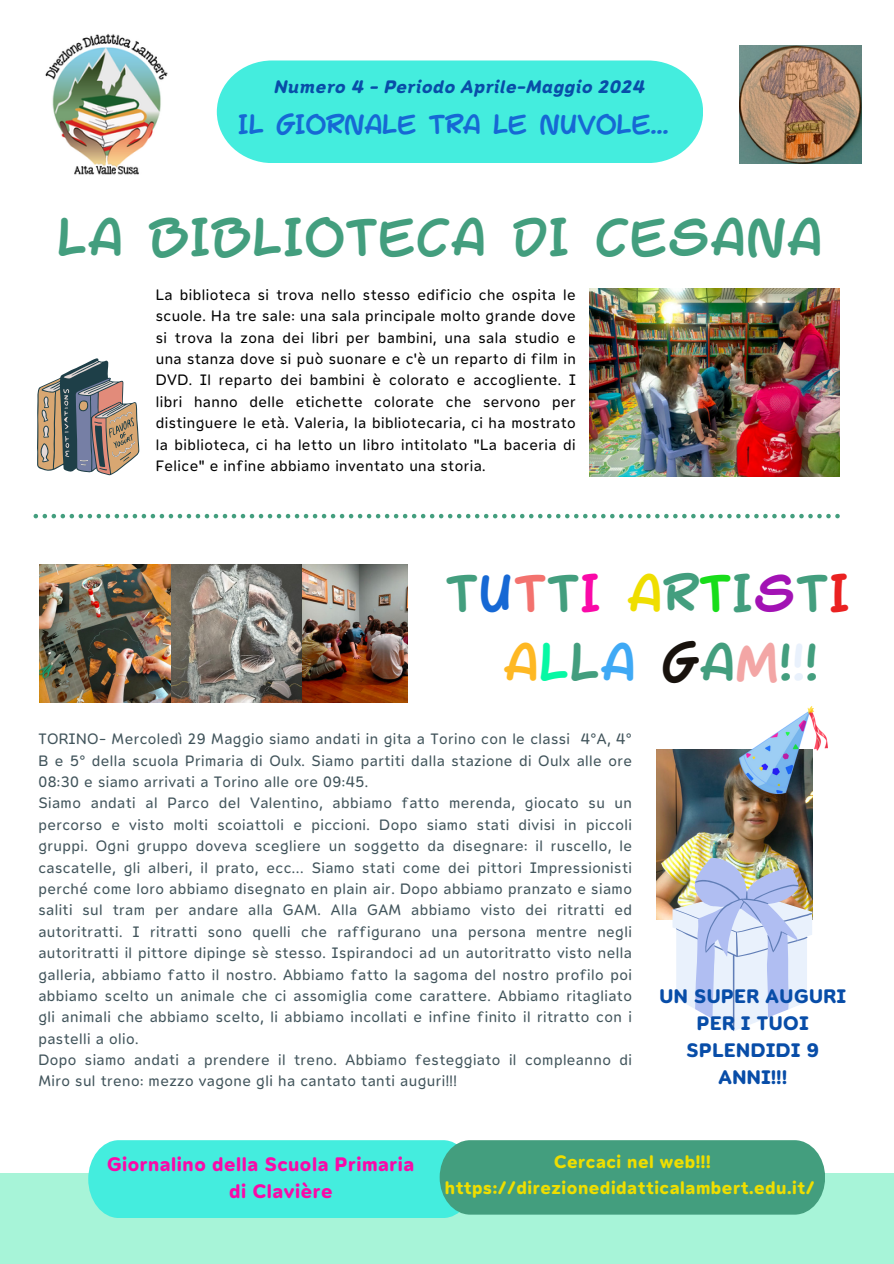
<style>
.page{position:relative;width:894px;height:1264px;background:#fff}
.page>*{position:absolute;margin:0;border:0;box-sizing:border-box;transform-origin:0 0}
.t1{font:48px/68.7px "Mulled Wine Season";letter-spacing:.03em;color:#439e7e;text-align:center}
.t2{font:24.9px "Mulled Wine Season";color:#1668d4}
.t3{font:19.5px/27px "Opun Mai 700";letter-spacing:.03em;color:#fa09a8}
.t4{font:19.5px/27px "Opun Mai 700";letter-spacing:.03em;color:#084da8;text-align:center}
.t5{font:18px/25.8px "Opun Mai 700";letter-spacing:.03em;color:#efde00;text-align:center}
.t6{font:18px "Opun Mai 700 It";letter-spacing:.03em;color:#084da8}
.t7{font:15px/21.5px "Opun Mai 400";letter-spacing:.03em;color:#41545b;text-align:justify}
.t8{font:15px/21.3px "Opun Mai 400";letter-spacing:.03em;color:#000;text-align:justify}
.s1{color:#1668d4}
.s2{color:#f3726e}
.s3{color:#fa09a8}
.s4{color:#efde00}
.s5{color:#18dd1a}
.s6{color:#a212b4}
.s7{color:#ea2121}
.s8{color:#feb823}
.s9{color:#08f8a4}
.s10{color:#3fa9f5}
.s11{color:#18120d}
.s12{color:#f3a6a5}
.s13{color:#e9f1fc}
</style>
<div class="page">
<div style="left:217px;top:60px;width:486px;height:103px;background:#44edde"></div>
<img style="left:45px;top:34px;width:123px;height:141px">
<div style="left:0;top:1172px;width:893px;height:91px;background:#a7f4d8"></div>
<svg style="left:88px;top:1140px;width:736px;height:77px;background:#47c6af"></svg>
<img style="left:739px;top:45px;width:122px;height:118px">
<svg style="left:34px;top:514px;width:805px;height:4px"></svg>
<img style="left:39px;top:564px;width:368px;height:139px">
<img style="left:656px;top:750px;width:156px;height:169px">
<img style="left:739px;top:706px;width:87px;height:87px">
<img style="left:672px;top:857px;width:139px;height:174px">
<img style="left:589px;top:288px;width:250px;height:188px">
<svg style="left:37px;top:358px;width:102px;height:117px"></svg>
<p class="t6" style="left:273px;top:76px;width:372px">Numero 4 - Periodo Aprile-Maggio 2024</p>
<p class="t2" style="left:238px;top:108px;width:431px">IL GIORNALE TRA LE NUVOLE...</p>
<h3 class="t1" style="left:58px;top:205px;width:765px">LA BIBLIOTECA DI CESANA</h3>
<p class="t8" style="left:156px;top:284px;width:421px">La biblioteca si trova nello stesso edificio che ospita le scuole. Ha tre sale: una sala principale molto grande dove si trova la zona dei libri per bambini, una sala studio e una stanza dove si può suonare e c'è un reparto di film in DVD. Il reparto dei bambini è colorato e accogliente. I libri hanno delle etichette colorate che servono per distinguere le età. Valeria, la bibliotecaria, ci ha mostrato la biblioteca, ci ha letto un libro intitolato "La baceria di Felice" e infine abbiamo inventato una storia.</p>
<p class="t1" style="left:446px;top:561px;width:404px">T<span class="s1">U</span><span class="s2">T</span>T<span class="s3">I</span> <span class="s4">A</span>R<span class="s5">T</span>I<span class="s6">S</span>T<span class="s7">I<br></span><span class="s8">A</span><span class="s9">L</span>L<span class="s10">A</span> <span class="s11">G</span>A<span class="s12">M</span>!<span class="s13">!</span>!</p>
<p class="t7" style="left:38px;top:728px;width:595px">TORINO- Mercoledì 29 Maggio siamo andati in gita a Torino con le classi 4°A, 4° B e 5° della scuola Primaria di Oulx. Siamo partiti dalla stazione di Oulx alle ore 08:30 e siamo arrivati a Torino alle ore 09:45.</p>
<h1 class="t7" style="left:38px;top:792px;width:595px">Siamo andati al Parco del Valentino, abbiamo fatto merenda, giocato su un percorso e visto molti scoiattoli e piccioni. Dopo siamo stati divisi in piccoli gruppi. Ogni gruppo doveva scegliere un soggetto da disegnare: il ruscello, le cascatelle, gli alberi, il prato, ecc… Siamo stati come dei pittori Impressionisti perché come loro abbiamo disegnato en plain air. Dopo abbiamo pranzato e siamo saliti sul tram per andare alla GAM. Alla GAM abbiamo visto dei ritratti ed autoritratti. I ritratti sono quelli che raffigurano una persona mentre negli autoritratti il pittore dipinge sè stesso. Ispirandoci ad un autoritratto visto nella galleria, abbiamo fatto il nostro. Abbiamo fatto la sagoma del nostro profilo poi abbiamo scelto un animale che ci assomiglia come carattere. Abbiamo ritagliato gli animali che abbiamo scelto, li abbiamo incollati e infine finito il ritratto con i pastelli a olio.</h1>
<p class="t7" style="left:38px;top:1049px;width:595px">Dopo siamo andati a prendere il treno. Abbiamo festeggiato il compleanno di<br>Miro sul treno: mezzo vagone gli ha cantato tanti auguri!!!</p>
<p class="t4" style="left:659px;top:982px;width:188px">UN SUPER AUGURI<br>PER I TUOI<br>SPLENDIDI 9<br>ANNI!!!</p>
<h2 class="t3" style="left:229px;top:1150px;width:186px;text-indent:-122px">Giornalino della Scuola Primaria di Clavière</h2>
<h4 class="t5" style="left:444px;top:1149px;width:371px">Cercaci nel web!!! https://direzionedidatticalambert.edu.it/</h4>
</div>
